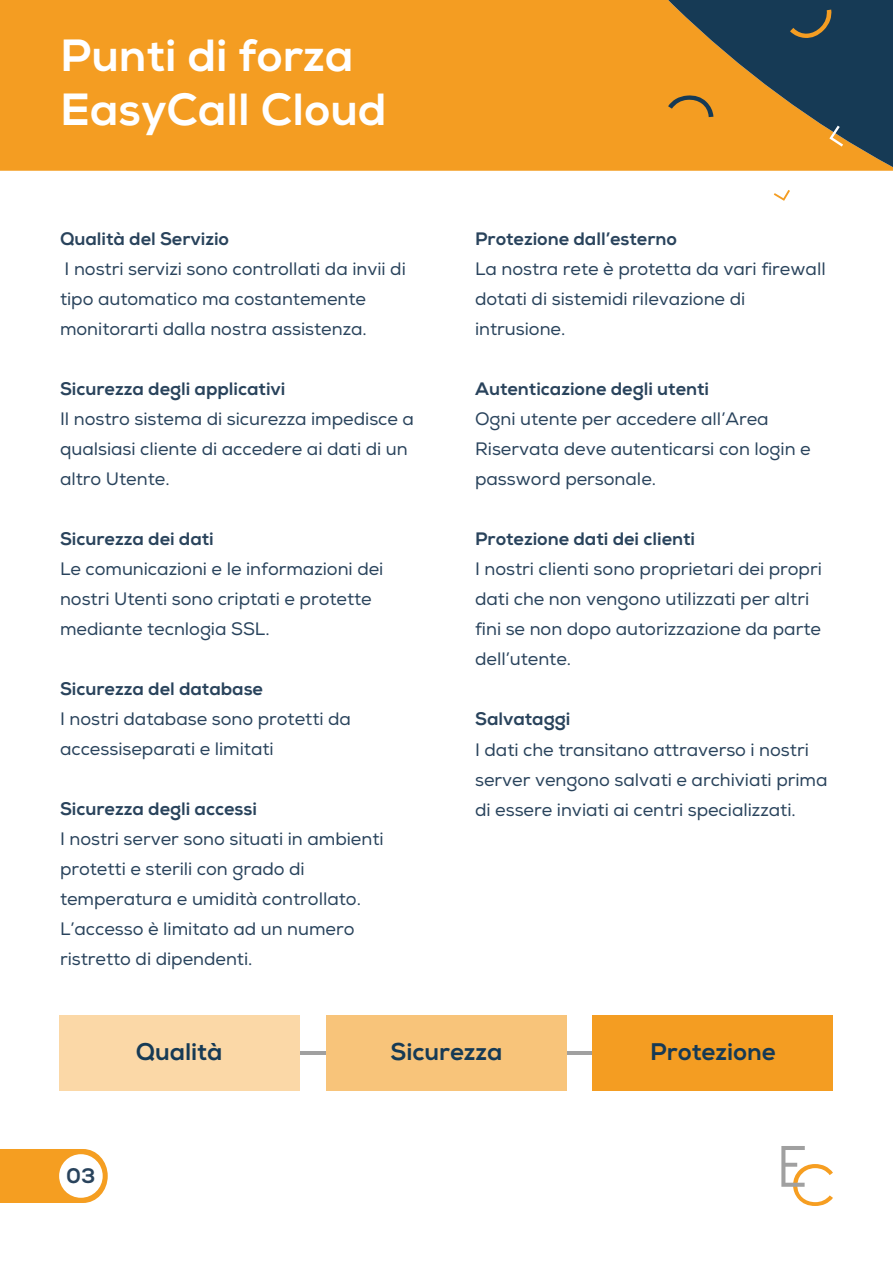
<style>
.page{position:relative;width:893px;height:1263px;background:#fff}
.page>*{position:absolute;margin:0;border:0;box-sizing:border-box;transform-origin:0 0}
.t1{font:800 45px/54px "Nexa";color:#fff}
.t2{font:800 24px "Nexa";color:#163a55}
.t3{font:800 21px "Nexa";color:#29435c}
.t4{font:18px/30px "Nexa";color:#29435c}
.t5{font:800 18px "Nexa";color:#29435c}
</style>
<div class="page">
<div style="left:0;top:0;width:893px;height:171px;background:#f49d22"></div>
<svg style="left:0;top:1149px;width:108px;height:54px"></svg>
<div style="left:59px;top:1154px;width:44px;height:44px;background:#fff;border-radius:50%"></div>
<svg style="left:781px;top:1146px;width:52px;height:60px"></svg>
<svg style="left:668px;top:0;width:225px;height:167px"></svg>
<svg style="left:774px;top:190px;width:16px;height:11px"></svg>
<hr style="left:59px;top:1051px;width:774px;height:3px;background:#a0a0a0">
<div style="left:59px;top:1015px;width:240px;height:75px;background:#fbd8a7"></div>
<div style="left:326px;top:1015px;width:240px;height:75px;background:#f8c47a"></div>
<div style="left:593px;top:1015px;width:240px;height:75px;background:#f49d22"></div>
<h1 class="t1" style="left:60px;top:29px;width:328px">Punti di forza<br>EasyCall Cloud</h1>
<p class="t5" style="left:60px;top:228px;width:171px">Qualità del Servizio</p>
<p class="t4" style="left:60px;top:254px;width:347px">I nostri servizi sono controllati da invii di tipo automatico ma costantemente monitorarti dalla nostra assistenza.</p>
<p class="t5" style="left:60px;top:378px;width:227px">Sicurezza degli applicativi</p>
<p class="t4" style="left:60px;top:404px;width:356px">Il nostro sistema di sicurezza impedisce a qualsiasi cliente di accedere ai dati di un altro Utente.</p>
<p class="t5" style="left:60px;top:528px;width:155px">Sicurezza dei dati</p>
<p class="t4" style="left:60px;top:554px;width:325px">Le comunicazioni e le informazioni dei nostri Utenti sono criptati e protette mediante tecnlogia SSL.</p>
<p class="t5" style="left:60px;top:678px;width:205px">Sicurezza del database</p>
<p class="t4" style="left:60px;top:704px;width:293px">I nostri database sono protetti da accessiseparati e limitati</p>
<p class="t5" style="left:60px;top:798px;width:199px">Sicurezza degli accessi</p>
<p class="t4" style="left:60px;top:825px;width:325px">I nostri server sono situati in ambienti protetti e sterili con grado di temperatura e umidità controllato.<br>L’accesso è limitato ad un numero ristretto di dipendenti.</p>
<p class="t5" style="left:475px;top:228px;width:203px">Protezione dall’esterno</p>
<p class="t4" style="left:475px;top:255px;width:352px">La nostra rete è protetta da vari firewall dotati di sistemidi rilevazione di intrusione.</p>
<p class="t5" style="left:475px;top:378px;width:236px">Autenticazione degli utenti</p>
<p class="t4" style="left:475px;top:405px;width:337px">Ogni utente per accedere all’Area<br>Riservata deve autenticarsi con login e password personale.</p>
<p class="t5" style="left:475px;top:528px;width:221px">Protezione dati dei clienti</p>
<p class="t4" style="left:475px;top:555px;width:348px">I nostri clienti sono proprietari dei propri dati che non vengono utilizzati per altri fini se non dopo autorizzazione da parte dell’utente.</p>
<p class="t5" style="left:475px;top:708px;width:97px">Salvataggi</p>
<p class="t4" style="left:475px;top:735px;width:354px">I dati che transitano attraverso i nostri server vengono salvati e archiviati prima di essere inviati ai centri specializzati.</p>
<p class="t3" style="left:66px;top:1163px;width:31px">03</p>
<h2 class="t2" style="left:136px;top:1037px;width:88px">Qualità</h2>
<h2 class="t2" style="left:391px;top:1037px;width:113px">Sicurezza</h2>
<h2 class="t2" style="left:650px;top:1037px;width:127px">Protezione</h2>
</div>
